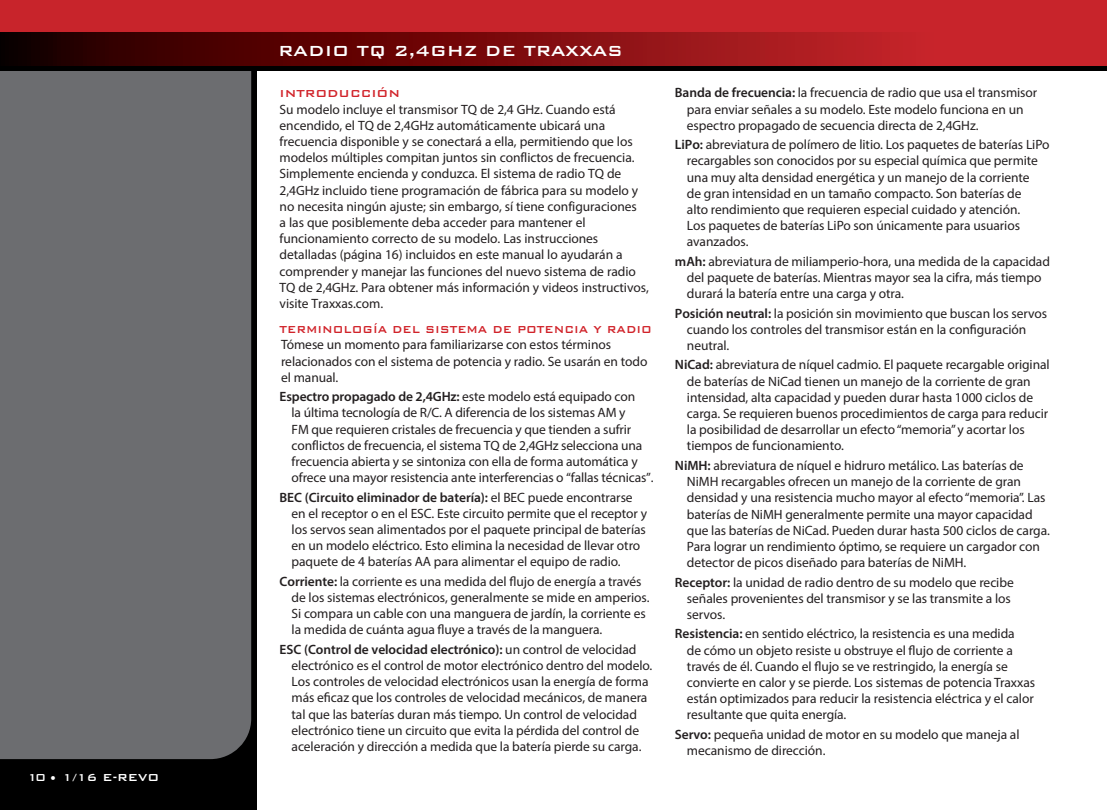
<style>
.page{position:relative;width:1107px;height:810px;background:#fff}
.page>*{position:absolute;margin:0;border:0;box-sizing:border-box;transform-origin:0 0}
.t1{font:500 19.5px "Bank Gothic BT";color:#fff}
.t2{font:13.5px/16.2px "Myriad Pro";letter-spacing:-.005em;color:#231f20}
.t3{font:500 13.5px "Bank Gothic BT";letter-spacing:-.005em;color:#d1232a;scale:.91 1}
.t4{font:500 13.5px "Bank Gothic BT";color:#fff}
.s1{font-family:"Bank Gothic BT";font-weight:500;color:#d1232a}
.s2{font-weight:600}
</style>
<div class="page">
<div style="left:0;top:13px;width:256px;height:797px;background:#000"></div>
<div style="left:0;top:71px;width:251px;height:688px;background:#6c6d70"></div>
<div style="left:0;top:0;width:1107px;height:70px;background:#000"></div>
<div style="left:0;top:0;width:1107px;height:51px;background:#c8242b"></div>
<svg style="left:0;top:32px;width:1107px;height:34px;background:#7f0f12"></svg>
<p class="t4" style="left:27px;top:770px;width:134px">10 • 1/16 E-REVO</p>
<p class="t1" style="left:278px;top:40px;width:346px">RADIO TQ 2,4GHZ DE TRAXXAS</p>
<p class="t2" style="left:280px;top:84px;width:371px"><span class="s1">INTRODUCCIÓN<br></span>Su modelo incluye el transmisor TQ de 2,4 GHz. Cuando está encendido, el TQ de 2,4GHz automáticamente ubicará una frecuencia disponible y se conectará a ella, permitiendo que los modelos múltiples compitan juntos sin conflictos de frecuencia.<br>Simplemente encienda y conduzca. El sistema de radio TQ de 2,4GHz incluido tiene programación de fábrica para su modelo y no necesita ningún ajuste; sin embargo, sí tiene configuraciones<br>a las que posiblemente deba acceder para mantener el funcionamiento correcto de su modelo. Las instrucciones detalladas (página 16) incluidos en este manual lo ayudarán a comprender y manejar las funciones del nuevo sistema de radio TQ de 2,4GHz. Para obtener más información y videos instructivos, visite Traxxas.com.</p>
<p class="t3" style="left:280px;top:322px;width:411px">TERMINOLOGÍA DEL SISTEMA DE POTENCIA Y RADIO</p>
<p class="t2" style="left:281px;top:336px;width:368px">Tómese un momento para familiarizarse con estos términos relacionados con el sistema de potencia y radio. Se usarán en todo el manual.</p>
<p class="t2" style="left:292px;top:388px;width:364px;text-indent:-12px"><span class="s2">Espectro propagado de 2,4GHz:</span> este modelo está equipado con<br>la última tecnología de R/C. A diferencia de los sistemas AM y<br>FM que requieren cristales de frecuencia y que tienden a sufrir conflictos de frecuencia, el sistema TQ de 2,4GHz selecciona una frecuencia abierta y se sintoniza con ella de forma automática y ofrece una mayor resistencia ante interferencias o “fallas técnicas”.</p>
<p class="t2" style="left:292px;top:489px;width:357px;text-indent:-12px"><span class="s2">BEC (Circuito eliminador de batería):</span> el BEC puede encontrarse en el receptor o en el ESC. Este circuito permite que el receptor y los servos sean alimentados por el paquete principal de baterías en un modelo eléctrico. Esto elimina la necesidad de llevar otro paquete de 4 baterías AA para alimentar el equipo de radio.</p>
<p class="t2" style="left:292px;top:573px;width:359px;text-indent:-12px"><span class="s2">Corriente:</span> la corriente es una medida del flujo de energía a través de los sistemas electrónicos, generalmente se mide en amperios.<br>Si compara un cable con una manguera de jardín, la corriente es la medida de cuánta agua fluye a través de la manguera.</p>
<p class="t2" style="left:292px;top:641px;width:362px;text-indent:-12px"><span class="s2">ESC (Control de velocidad electrónico):</span> un control de velocidad electrónico es el control de motor electrónico dentro del modelo.<br>Los controles de velocidad electrónicos usan la energía de forma más eficaz que los controles de velocidad mecánicos, de manera tal que las baterías duran más tiempo. Un control de velocidad electrónico tiene un circuito que evita la pérdida del control de aceleración y dirección a medida que la batería pierde su carga.</p>
<p class="t2" style="left:687px;top:84px;width:352px;text-indent:-12px"><span class="s2">Banda de frecuencia:</span> la frecuencia de radio que usa el transmisor para enviar señales a su modelo. Este modelo funciona en un espectro propagado de secuencia directa de 2,4GHz.</p>
<p class="t2" style="left:687px;top:136px;width:364px;text-indent:-12px"><span class="s2">LiPo:</span> abreviatura de polímero de litio. Los paquetes de baterías LiPo recargables son conocidos por su especial química que permite una muy alta densidad energética y un manejo de la corriente<br>de gran intensidad en un tamaño compacto. Son baterías de<br>alto rendimiento que requieren especial cuidado y atención.<br>Los paquetes de baterías LiPo son únicamente para usuarios avanzados.</p>
<p class="t2" style="left:687px;top:253px;width:365px;text-indent:-12px"><span class="s2">mAh:</span> abreviatura de miliamperio-hora, una medida de la capacidad del paquete de baterías. Mientras mayor sea la cifra, más tiempo durará la batería entre una carga y otra.</p>
<p class="t2" style="left:687px;top:305px;width:362px;text-indent:-12px"><span class="s2">Posición neutral:</span> la posición sin movimiento que buscan los servos cuando los controles del transmisor están en la configuración neutral.</p>
<p class="t2" style="left:687px;top:357px;width:364px;text-indent:-12px"><span class="s2">NiCad:</span> abreviatura de níquel cadmio. El paquete recargable original de baterías de NiCad tienen un manejo de la corriente de gran intensidad, alta capacidad y pueden durar hasta 1000 ciclos de carga. Se requieren buenos procedimientos de carga para reducir la posibilidad de desarrollar un efecto “memoria” y acortar los tiempos de funcionamiento.</p>
<p class="t2" style="left:687px;top:457px;width:365px;text-indent:-12px"><span class="s2">NiMH:</span> abreviatura de níquel e hidruro metálico. Las baterías de NiMH recargables ofrecen un manejo de la corriente de gran densidad y una resistencia mucho mayor al efecto “memoria”. Las baterías de NiMH generalmente permite una mayor capacidad que las baterías de NiCad. Pueden durar hasta 500 ciclos de carga.<br>Para lograr un rendimiento óptimo, se requiere un cargador con detector de picos diseñado para baterías de NiMH.</p>
<p class="t2" style="left:687px;top:574px;width:328px;text-indent:-12px"><span class="s2">Receptor:</span> la unidad de radio dentro de su modelo que recibe señales provenientes del transmisor y se las transmite a los servos.</p>
<p class="t2" style="left:687px;top:626px;width:350px;text-indent:-12px"><span class="s2">Resistencia:</span> en sentido eléctrico, la resistencia es una medida<br>de cómo un objeto resiste u obstruye el flujo de corriente a través de él. Cuando el flujo se ve restringido, la energía se convierte en calor y se pierde. Los sistemas de potencia Traxxas están optimizados para reducir la resistencia eléctrica y el calor resultante que quita energía.</p>
<p class="t2" style="left:687px;top:726px;width:334px;text-indent:-12px"><span class="s2">Servo:</span> pequeña unidad de motor en su modelo que maneja al mecanismo de dirección.</p>
</div>
